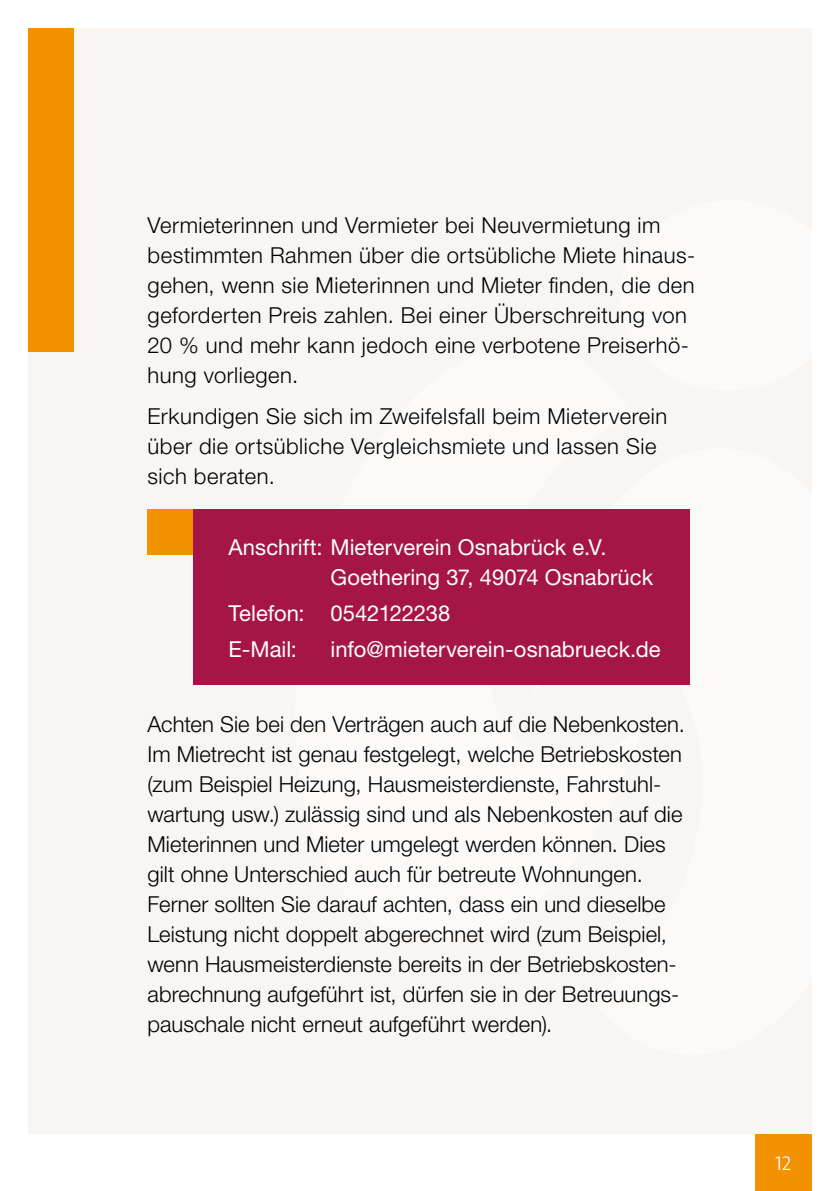
<style>
.page{position:relative;width:840px;height:1191px;background:#fff}
.page>*{position:absolute;margin:0;border:0;box-sizing:border-box;transform-origin:0 0}
.t1{font:300 22px/30px "Helvetica Neue LT Std";letter-spacing:.005em;color:#000}
.t2{font:300 22px/30px "Helvetica Neue LT Std";letter-spacing:.025em;color:#000}
.t3{font:22px/30px "Helvetica Neue LT Std";color:#fff}
.t4{font:300 20px "The Sans C4 s";color:#fff}
</style>
<div class="page">
<div style="left:754px;top:1134px;width:57px;height:57px;background:#f39200"></div>
<div style="left:28px;top:28px;width:783px;height:1106px;background:#f8f5f2"></div>
<div style="left:28px;top:28px;width:46px;height:323px;background:#f39200"></div>
<div style="left:193px;top:509px;width:496px;height:176px;background:#a51546"></div>
<div style="left:147px;top:509px;width:46px;height:45px;background:#f39200"></div>
<p class="t2" style="left:147px;top:209px;width:549px">Vermieterinnen und Vermieter bei Neuvermietung im bestimmten Rahmen über die ortsübliche Miete hinaus&shy;gehen, wenn sie Mieterinnen und Mieter finden, die den geforderten Preis zahlen. Bei einer Überschreitung von 20 % und mehr kann jedoch eine verbotene Preiserhö&shy;hung vorliegen.</p>
<p class="t2" style="left:147px;top:401px;width:521px">Erkundigen Sie sich im Zweifelsfall beim Mieterverein über die ortsübliche Vergleichsmiete und lassen Sie sich beraten.</p>
<p class="t3" style="left:330px;top:532px;width:324px;text-indent:-102px">Anschrift: Mieterverein Osnabrück e.V.<br>Goethering 37, 49074 Osnabrück</p>
<p class="t3" style="left:228px;top:595px;width:223px;line-height:35.6px">Telefon: 0542122238<br>E-Mail:</p>
<p class="t3" style="left:330px;top:633px;width:331px">info@mieterverein-osnabrueck.de</p>
<p class="t1" style="left:147px;top:709px;width:538px">Achten Sie bei den Verträgen auch auf die Nebenkosten.<br>Im Mietrecht ist genau festgelegt, welche Betriebskosten (zum Beispiel Heizung, Hausmeisterdienste, Fahrstuhl&shy;wartung usw.) zulässig sind und als Nebenkosten auf die Mieterinnen und Mieter umgelegt werden können. Dies gilt ohne Unterschied auch für betreute Wohnungen.<br>Ferner sollten Sie darauf achten, dass ein und dieselbe Leistung nicht doppelt abgerechnet wird (zum Beispiel, wenn Hausmeisterdienste bereits in der Betriebskosten&shy;abrechnung aufgeführt ist, dürfen sie in der Betreuungs&shy;pauschale nicht erneut aufgeführt werden).</p>
<p class="t4" style="left:774px;top:1150px;width:18px">12</p>
</div>
